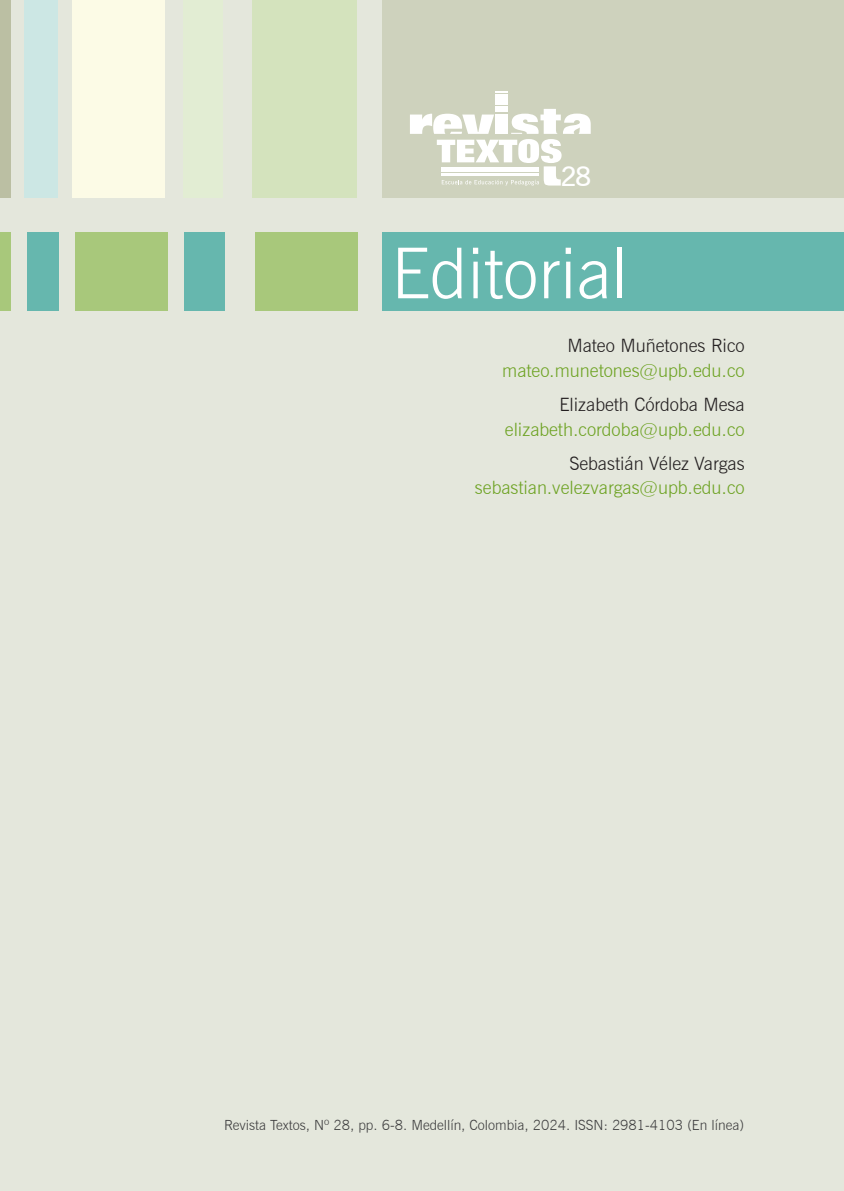
<style>
.page{position:relative;width:844px;height:1191px;background:#fff}
.page>*{position:absolute;margin:0;border:0;box-sizing:border-box;transform-origin:0 0}
.TITU_Editoria-Conten{font:300 70px "News Gothic BT";color:#fff}
.t1{font:600 26.78px "News Gothic BT";color:#fff}
.carretazo_autores{font:300 18.38px/24.5px "News Gothic BT";color:#6ea324;text-align:right}
.Folios_explicativos{font:300 14px "News Gothic BT";color:#3e3e3f}
.s1{color:#231f20}
</style>
<div class="page">
<div style="left:0;top:0;width:843px;height:1191px;background:#e4e7dc"></div>
<div style="left:381px;top:0;width:462px;height:198px;background:#ced2bd"></div>
<div style="left:252px;top:0;width:105px;height:198px;background:#d4e3bd"></div>
<div style="left:0;top:0;width:11px;height:198px;background:#bbbfa3"></div>
<div style="left:183px;top:0;width:40px;height:198px;background:#e2edd3"></div>
<div style="left:24px;top:0;width:33px;height:198px;background:#cce7e4"></div>
<div style="left:72px;top:0;width:93px;height:198px;background:#fcfbe6"></div>
<div style="left:495px;top:97px;width:12px;height:5px;background:#fff"></div>
<svg style="left:495px;top:91px;width:12px;height:5px"></svg>
<svg style="left:410px;top:103px;width:180px;height:82px"></svg>
<div style="left:254px;top:232px;width:103px;height:79px;background:#a8c87b"></div>
<div style="left:75px;top:232px;width:92px;height:79px;background:#a8c87b"></div>
<div style="left:27px;top:232px;width:31px;height:79px;background:#66b7ae"></div>
<div style="left:0;top:232px;width:10px;height:79px;background:#a8c87b"></div>
<div style="left:184px;top:232px;width:40px;height:79px;background:#66b7ae"></div>
<div style="left:382px;top:232px;width:461px;height:79px;background:#66b7ae"></div>
<h2 class="t1" style="left:560px;top:160px;width:32px">28</h2>
<p class="TITU_Editoria-Conten" style="left:391px;top:231px;width:238px">Editorial</p>
<p class="carretazo_autores" style="left:502px;top:333px;width:244px"><span class="s1">Mateo Muñetones Rico </span>mateo.munetones@upb.edu.co</p>
<p class="carretazo_autores" style="left:504px;top:392px;width:241px"><span class="s1">Elizabeth Córdoba Mesa </span>elizabeth.cordoba@upb.edu.co</p>
<p class="carretazo_autores" style="left:475px;top:451px;width:271px"><span class="s1">Sebastián Vélez Vargas </span>sebastian.velezvargas@upb.edu.co</p>
<p class="Folios_explicativos" style="left:224px;top:1117px;width:521px">Revista Textos, Nº 28, pp. 6-8. Medellín, Colombia, 2024. ISSN: 2981-4103 (En línea)</p>
</div>
